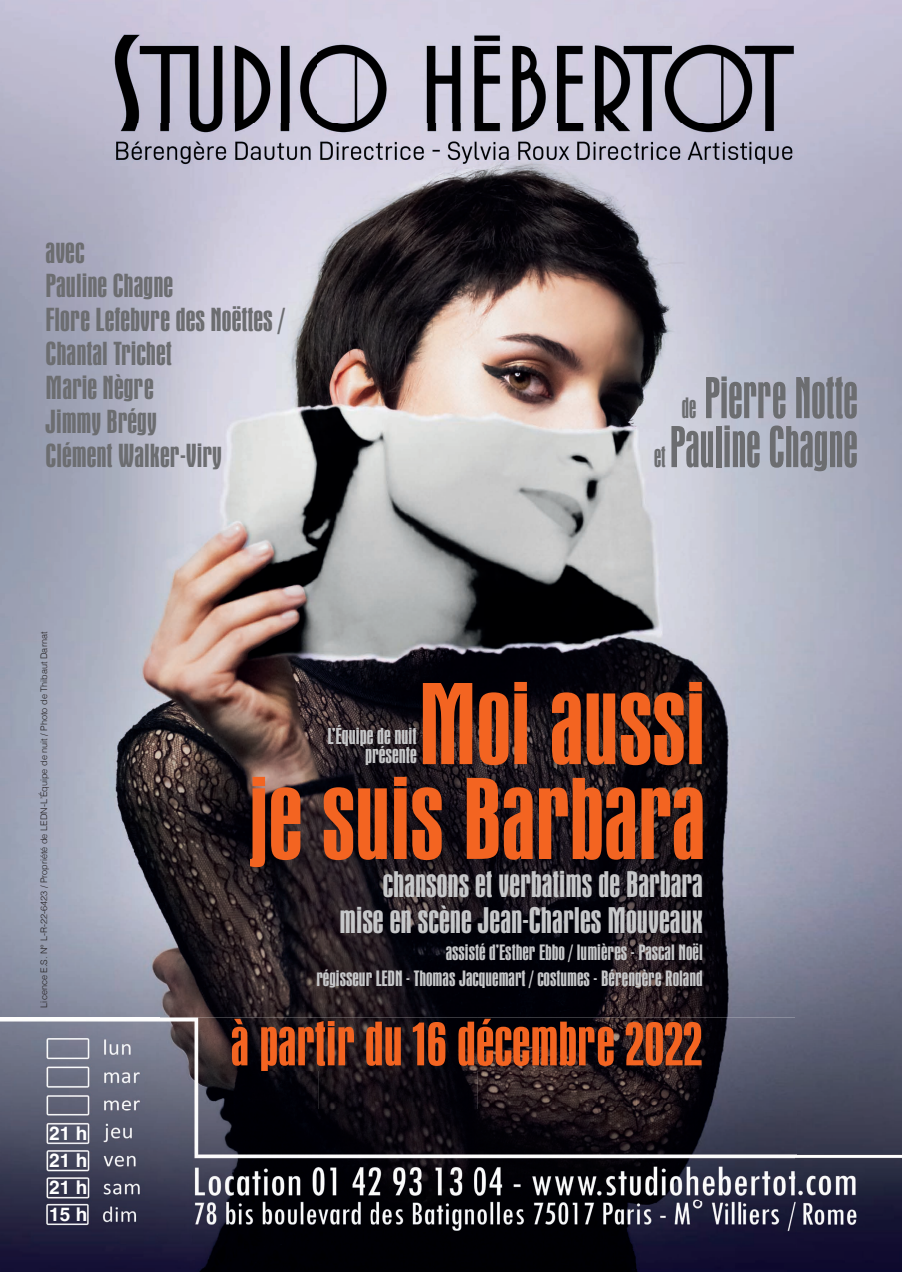
<style>
.page{position:relative;width:902px;height:1272px;background:#fff}
.page>*{position:absolute;margin:0;border:0;box-sizing:border-box;transform-origin:0 0}
.t1{font:condensed 118.65px/94.8px "Aurora BT";color:#f36421;text-align:right;scale:1.2 1}
.t2{font:condensed 60.15px/48.9px "Aurora BT";color:#6c6d70;text-align:center}
.t3{font:condensed 37.8px/36.3px "Aurora BT";color:#c7c8ca;text-align:right;scale:1.19 1}
.t4{font:condensed 34.05px/34px "Aurora BT";color:#6c6d70;scale:1.2 1}
.t5{font:condensed 23.55px/19.6px "Aurora BT";color:#c7c8ca;text-align:right;scale:1.2 1}
.t6{font:condensed 22.65px/26.4px "Aurora BT";color:#c7c8ca;text-align:right;scale:1.2 1}
.t7{font:700 18.75px/26.7px "Helvetica";color:#fff;text-align:justify}
.t8{font:300 9px "Helvetica";color:#231f20}
.s1{font-size:30px}
</style>
<div class="page">
<img style="left:0;top:0;width:901px;height:1271px">
<img style="left:104px;top:32px;width:695px;height:137px">
<img style="left:0;top:1017px;width:901px;height:230px">
<img style="left:232px;top:1018px;width:469px;height:52px">
<h3 class="t4" style="left:46px;top:235px;width:201px">avec<br>Pauline Chagne<br>Flore Lefebvre des Noëttes /<br>Chantal Trichet<br>Marie Nègre<br>Jimmy Brégy<br>Clément Walker-Viry</h3>
<h2 class="t2" style="left:654px;top:375px;width:205px"><span class="s1">de</span> Pierre Notte<br><span class="s1">et</span> Pauline Chagne</h2>
<p class="t8" style="left:36px;top:1007px;width:377px;rotate:-90deg">Licence E.S. N° L-R-22-6423 / Propriété de LEDN-L’Équipe de nuit / Photo de Thibaut Darnat</p>
<p class="t7" style="left:49px;top:1122px;width:40px">21 h 21 h 21 h 15 h</p>
<h1 class="t1" style="left:249px;top:679px;width:382px">Moi aussi<br>je suis Barbara</h1>
<p class="t5" style="left:327px;top:726px;width:76px">L’Équipe de nuit présente</p>
<h3 class="t3" style="left:339px;top:866px;width:307px">chansons et verbatims de Barbara mise en scène Jean-Charles Mouveaux</h3>
<p class="t6" style="left:316px;top:939px;width:323px">assisté d’Esther Ebbo / lumières - Pascal Noël<br>régisseur LEDN - Thomas Jacquemart / costumes - Bérengère Roland</p>
</div>
